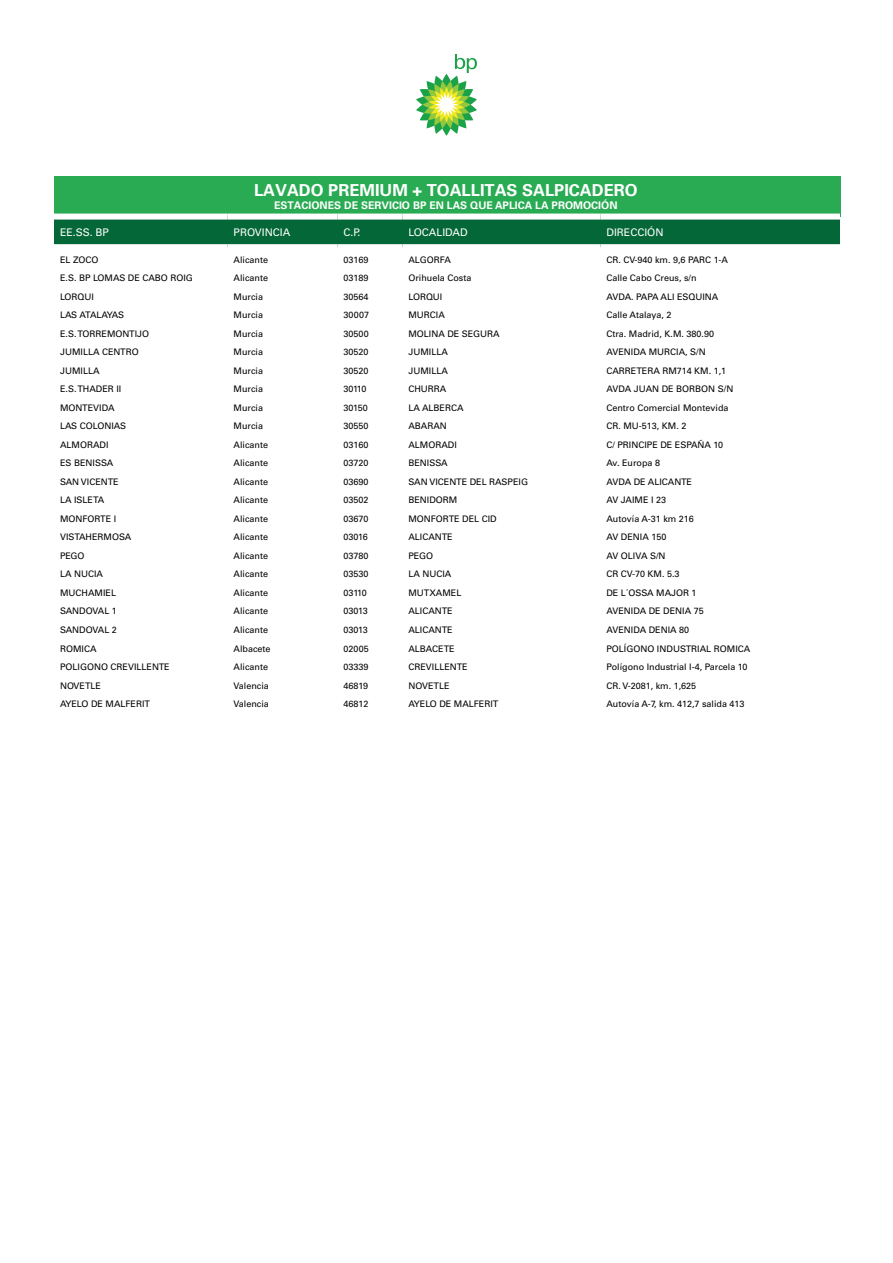
<style>
.page{position:relative;width:893px;height:1263px;background:#fff}
.page>*{position:absolute;margin:0;border:0;box-sizing:border-box;transform-origin:0 0}
.t1{font:700 16.5px "Univers LT Std";color:#fff}
.t2{font:700 10.5px "Univers LT Std";color:#fff}
.t3{font:10.5px "Univers LT Std";color:#fff}
.t4{font:9px "Univers LT Std";color:#000}
.t5{font:9px "Univers LT Std";letter-spacing:-.02em;color:#000}
</style>
<div class="page">
<svg style="left:416px;top:54px;width:61px;height:82px"></svg>
<div style="left:54px;top:176px;width:786px;height:41px;background:#28ab52"></div>
<div style="left:54px;top:220px;width:786px;height:24px;background:#046737"></div>
<div style="left:54px;top:214px;width:174px;height:6px;background:#fff"></div>
<div style="left:228px;top:214px;width:110px;height:6px;background:#fff"></div>
<div style="left:338px;top:214px;width:64px;height:6px;background:#fff"></div>
<div style="left:402px;top:214px;width:198px;height:6px;background:#fff"></div>
<div style="left:600px;top:214px;width:240px;height:6px;background:#fff"></div>
<h1 class="t1" style="left:254px;top:181px;width:385px">LAVADO PREMIUM + TOALLITAS SALPICADERO</h1>
<p class="t2" style="left:274px;top:199px;width:345px">ESTACIONES DE SERVICIO BP EN LAS QUE APLICA LA PROMOCIÓN</p>
<p class="t3" style="left:60px;top:226px;width:51px">EE.SS. BP</p>
<p class="t3" style="left:234px;top:226px;width:58px">PROVINCIA</p>
<p class="t3" style="left:343px;top:226px;width:19px">C.P.</p>
<p class="t3" style="left:408px;top:226px;width:61px">LOCALIDAD</p>
<p class="t3" style="left:606px;top:226px;width:59px">DIRECCIÓN</p>
<p class="t4" style="left:60px;top:254px;width:40px">EL ZOCO</p>
<p class="t4" style="left:234px;top:254px;width:36px">Alicante</p>
<p class="t4" style="left:344px;top:254px;width:26px">03169</p>
<p class="t4" style="left:408px;top:254px;width:44px">ALGORFA</p>
<p class="t4" style="left:606px;top:254px;width:123px">CR. CV-940 km. 9,6 PARC 1-A</p>
<p class="t4" style="left:60px;top:273px;width:134px">E.S. BP LOMAS DE CABO ROIG</p>
<p class="t4" style="left:234px;top:273px;width:36px">Alicante</p>
<p class="t4" style="left:343px;top:273px;width:26px">03189</p>
<p class="t4" style="left:408px;top:273px;width:65px">Orihuela Costa</p>
<p class="t4" style="left:606px;top:273px;width:92px">Calle Cabo Creus, s/n</p>
<p class="t4" style="left:60px;top:291px;width:35px">LORQUI</p>
<p class="t4" style="left:234px;top:291px;width:31px">Murcia</p>
<p class="t4" style="left:343px;top:291px;width:27px">30564</p>
<p class="t4" style="left:408px;top:291px;width:35px">LORQUI</p>
<p class="t4" style="left:606px;top:291px;width:113px">AVDA. PAPA ALI ESQUINA</p>
<p class="t5" style="left:60px;top:310px;width:66px">LAS ATALAYAS</p>
<p class="t4" style="left:234px;top:310px;width:31px">Murcia</p>
<p class="t4" style="left:343px;top:310px;width:27px">30007</p>
<p class="t4" style="left:408px;top:310px;width:38px">MURCIA</p>
<p class="t4" style="left:606px;top:310px;width:67px">Calle Atalaya, 2</p>
<p class="t4" style="left:60px;top:328px;width:91px">E.S. TORREMONTIJO</p>
<p class="t4" style="left:234px;top:328px;width:31px">Murcia</p>
<p class="t4" style="left:343px;top:328px;width:27px">30500</p>
<p class="t4" style="left:408px;top:328px;width:93px">MOLINA DE SEGURA</p>
<p class="t4" style="left:606px;top:328px;width:109px">Ctra. Madrid, K.M. 380.90</p>
<p class="t4" style="left:60px;top:347px;width:80px">JUMILLA CENTRO</p>
<p class="t4" style="left:234px;top:347px;width:31px">Murcia</p>
<p class="t4" style="left:343px;top:347px;width:27px">30520</p>
<p class="t4" style="left:408px;top:347px;width:41px">JUMILLA</p>
<p class="t4" style="left:606px;top:347px;width:101px">AVENIDA MURCIA, S/N</p>
<p class="t4" style="left:60px;top:365px;width:41px">JUMILLA</p>
<p class="t4" style="left:234px;top:365px;width:31px">Murcia</p>
<p class="t4" style="left:343px;top:365px;width:27px">30520</p>
<p class="t4" style="left:408px;top:365px;width:41px">JUMILLA</p>
<p class="t4" style="left:606px;top:365px;width:121px">CARRETERA RM714 KM. 1,1</p>
<p class="t4" style="left:60px;top:384px;width:63px">E.S. THADER II</p>
<p class="t4" style="left:234px;top:384px;width:31px">Murcia</p>
<p class="t4" style="left:343px;top:384px;width:24px">30110</p>
<p class="t4" style="left:408px;top:384px;width:40px">CHURRA</p>
<p class="t4" style="left:606px;top:384px;width:128px">AVDA JUAN DE BORBON S/N</p>
<p class="t4" style="left:60px;top:402px;width:56px">MONTEVIDA</p>
<p class="t4" style="left:234px;top:402px;width:31px">Murcia</p>
<p class="t4" style="left:343px;top:402px;width:26px">30150</p>
<p class="t4" style="left:408px;top:402px;width:57px">LA ALBERCA</p>
<p class="t4" style="left:606px;top:402px;width:124px">Centro Comercial Montevida</p>
<p class="t4" style="left:60px;top:421px;width:68px">LAS COLONIAS</p>
<p class="t4" style="left:234px;top:421px;width:31px">Murcia</p>
<p class="t4" style="left:343px;top:421px;width:27px">30550</p>
<p class="t4" style="left:408px;top:421px;width:40px">ABARAN</p>
<p class="t4" style="left:606px;top:421px;width:81px">CR. MU-513, KM. 2</p>
<p class="t4" style="left:60px;top:439px;width:50px">ALMORADI</p>
<p class="t4" style="left:234px;top:439px;width:36px">Alicante</p>
<p class="t4" style="left:343px;top:439px;width:26px">03160</p>
<p class="t4" style="left:408px;top:439px;width:50px">ALMORADI</p>
<p class="t4" style="left:606px;top:439px;width:118px">C/ PRINCIPE DE ESPAÑA 10</p>
<p class="t4" style="left:60px;top:458px;width:55px">ES BENISSA</p>
<p class="t4" style="left:234px;top:458px;width:36px">Alicante</p>
<p class="t4" style="left:343px;top:458px;width:27px">03720</p>
<p class="t4" style="left:408px;top:458px;width:41px">BENISSA</p>
<p class="t4" style="left:606px;top:458px;width:55px">Av. Europa 8</p>
<p class="t4" style="left:60px;top:476px;width:60px">SAN VICENTE</p>
<p class="t4" style="left:234px;top:476px;width:36px">Alicante</p>
<p class="t4" style="left:343px;top:476px;width:27px">03690</p>
<p class="t4" style="left:408px;top:476px;width:121px">SAN VICENTE DEL RASPEIG</p>
<p class="t4" style="left:606px;top:476px;width:87px">AVDA DE ALICANTE</p>
<p class="t4" style="left:60px;top:495px;width:46px">LA ISLETA</p>
<p class="t4" style="left:234px;top:495px;width:36px">Alicante</p>
<p class="t4" style="left:343px;top:495px;width:27px">03502</p>
<p class="t4" style="left:408px;top:495px;width:51px">BENIDORM</p>
<p class="t4" style="left:606px;top:495px;width:61px">AV JAIME I 23</p>
<p class="t4" style="left:60px;top:513px;width:58px">MONFORTE I</p>
<p class="t4" style="left:234px;top:513px;width:36px">Alicante</p>
<p class="t4" style="left:343px;top:513px;width:27px">03670</p>
<p class="t4" style="left:408px;top:513px;width:90px">MONFORTE DEL CID</p>
<p class="t4" style="left:606px;top:513px;width:89px">Autovía A-31 km 216</p>
<p class="t4" style="left:60px;top:532px;width:73px">VISTAHERMOSA</p>
<p class="t4" style="left:234px;top:532px;width:36px">Alicante</p>
<p class="t4" style="left:343px;top:532px;width:26px">03016</p>
<p class="t4" style="left:408px;top:532px;width:46px">ALICANTE</p>
<p class="t4" style="left:606px;top:532px;width:61px">AV DENIA 150</p>
<p class="t4" style="left:60px;top:550px;width:26px">PEGO</p>
<p class="t4" style="left:234px;top:550px;width:36px">Alicante</p>
<p class="t4" style="left:343px;top:550px;width:27px">03780</p>
<p class="t4" style="left:408px;top:550px;width:26px">PEGO</p>
<p class="t4" style="left:606px;top:550px;width:61px">AV OLIVA S/N</p>
<p class="t4" style="left:60px;top:569px;width:45px">LA NUCIA</p>
<p class="t4" style="left:234px;top:569px;width:36px">Alicante</p>
<p class="t4" style="left:343px;top:569px;width:27px">03530</p>
<p class="t4" style="left:408px;top:569px;width:45px">LA NUCIA</p>
<p class="t4" style="left:606px;top:569px;width:75px">CR CV-70 KM. 5.3</p>
<p class="t4" style="left:60px;top:587px;width:57px">MUCHAMIEL</p>
<p class="t4" style="left:234px;top:587px;width:36px">Alicante</p>
<p class="t4" style="left:343px;top:587px;width:25px">03110</p>
<p class="t4" style="left:408px;top:587px;width:54px">MUTXAMEL</p>
<p class="t4" style="left:606px;top:587px;width:92px">DE L´OSSA MAJOR 1</p>
<p class="t4" style="left:60px;top:606px;width:58px">SANDOVAL 1</p>
<p class="t4" style="left:234px;top:606px;width:36px">Alicante</p>
<p class="t4" style="left:343px;top:606px;width:26px">03013</p>
<p class="t4" style="left:408px;top:606px;width:46px">ALICANTE</p>
<p class="t4" style="left:606px;top:606px;width:99px">AVENIDA DE DENIA 75</p>
<p class="t4" style="left:60px;top:624px;width:58px">SANDOVAL 2</p>
<p class="t4" style="left:234px;top:624px;width:36px">Alicante</p>
<p class="t4" style="left:343px;top:624px;width:26px">03013</p>
<p class="t4" style="left:408px;top:624px;width:46px">ALICANTE</p>
<p class="t4" style="left:606px;top:624px;width:84px">AVENIDA DENIA 80</p>
<p class="t4" style="left:60px;top:643px;width:38px">ROMICA</p>
<p class="t4" style="left:234px;top:643px;width:39px">Albacete</p>
<p class="t4" style="left:343px;top:643px;width:27px">02005</p>
<p class="t4" style="left:408px;top:643px;width:48px">ALBACETE</p>
<p class="t4" style="left:606px;top:643px;width:145px">POLÍGONO INDUSTRIAL ROMICA</p>
<p class="t4" style="left:60px;top:661px;width:111px">POLIGONO CREVILLENTE</p>
<p class="t4" style="left:234px;top:661px;width:36px">Alicante</p>
<p class="t4" style="left:343px;top:661px;width:27px">03339</p>
<p class="t4" style="left:408px;top:661px;width:61px">CREVILLENTE</p>
<p class="t4" style="left:606px;top:661px;width:143px">Polígono Industrial I-4, Parcela 10</p>
<p class="t4" style="left:60px;top:680px;width:43px">NOVETLE</p>
<p class="t4" style="left:234px;top:680px;width:37px">Valencia</p>
<p class="t4" style="left:343px;top:680px;width:26px">46819</p>
<p class="t4" style="left:408px;top:680px;width:43px">NOVETLE</p>
<p class="t4" style="left:606px;top:680px;width:91px">CR. V-2081, km. 1,625</p>
<p class="t4" style="left:60px;top:698px;width:92px">AYELO DE MALFERIT</p>
<p class="t4" style="left:234px;top:698px;width:37px">Valencia</p>
<p class="t4" style="left:343px;top:698px;width:26px">46812</p>
<p class="t4" style="left:408px;top:698px;width:92px">AYELO DE MALFERIT</p>
<p class="t4" style="left:606px;top:698px;width:139px">Autovía A-7, km. 412,7 salida 413</p>
</div>
